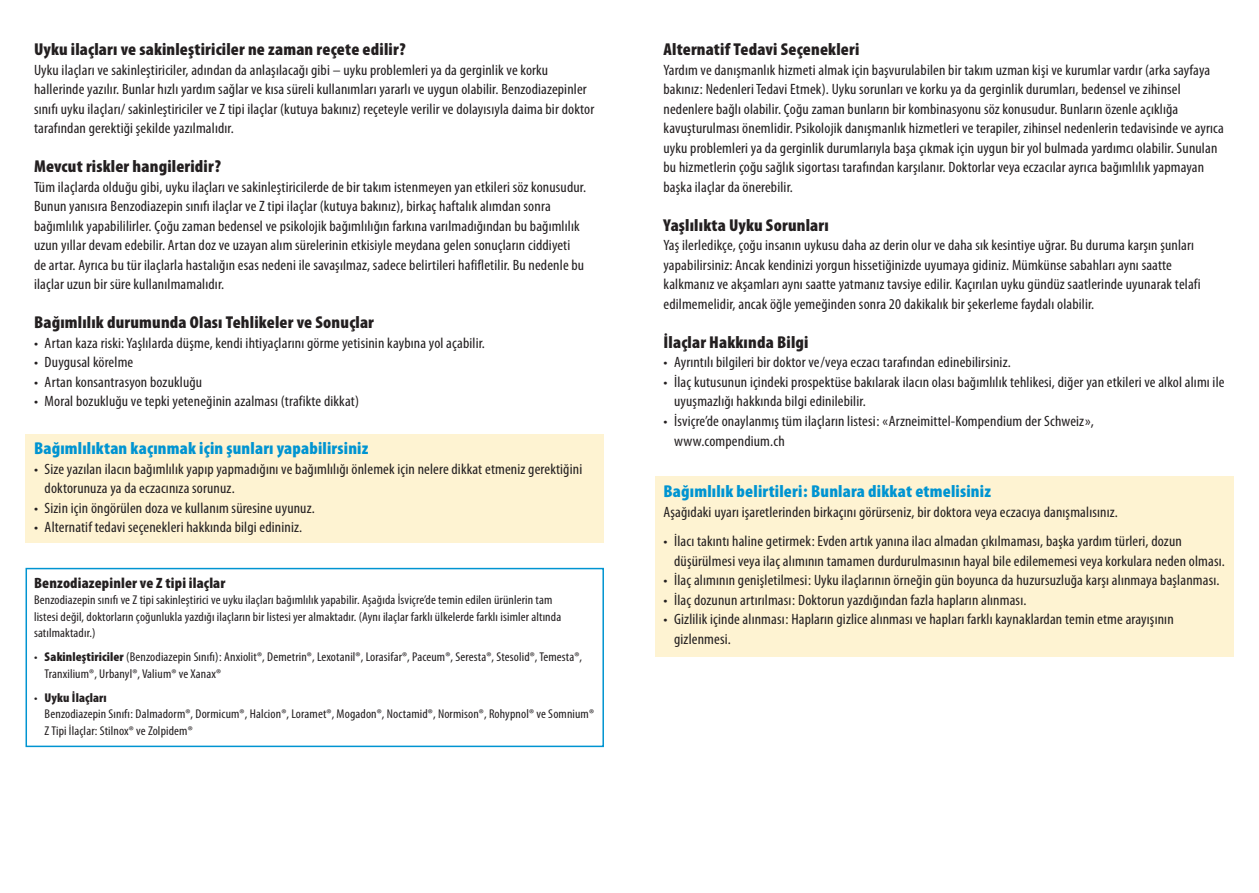
<style>
.page{position:relative;width:1259px;height:893px;background:#fff}
.page>*{position:absolute;margin:0;border:0;box-sizing:border-box;transform-origin:0 0}
.t1{font:900 condensed 17.25px "Myriad Pro";letter-spacing:.01em;color:#231f20;scale:1.05 1}
.t2{font:900 condensed 17.25px "Myriad Pro";letter-spacing:.01em;color:#0094d1;scale:1.05 1}
.t3{font:condensed 15px/19.5px "Myriad Pro";letter-spacing:.01em;color:#231f20;scale:1.05 1}
.t4{font:900 condensed 15px "Myriad Pro";letter-spacing:.01em;color:#231f20;scale:1.05 1}
.t5{font:condensed 12.75px/16.5px "Myriad Pro";letter-spacing:.01em;color:#231f20;scale:1.05 1}
.s1{font-weight:900}
</style>
<div class="page">
<div style="left:26px;top:434px;width:578px;height:108px;background:#fef3d2"></div>
<div style="left:26px;top:568px;width:578px;height:179px;border:2px solid #0094d1"></div>
<div style="left:655px;top:476px;width:578px;height:181px;background:#fef3d2"></div>
<p class="t1" style="left:34px;top:40px;width:356px">Uyku ilaçları ve sakinleştiriciler ne zaman reçete edilir?</p>
<p class="t3" style="left:34px;top:61px;width:535px">Uyku ilaçları ve sakinleştiriciler, adından da anlaşılacağı gibi – uyku problemleri ya da gerginlik ve korku hallerinde yazılır. Bunlar hızlı yardım sağlar ve kısa süreli kullanımları yararlı ve uygun olabilir. Benzodiazepinler sınıfı uyku ilaçları/ sakinleştiriciler ve Z tipi ilaçlar (kutuya bakınız) reçeteyle verilir ve dolayısıyla daima bir doktor tarafından gerektiği şekilde yazılmalıdır.</p>
<p class="t1" style="left:34px;top:157px;width:180px">Mevcut riskler hangileridir?</p>
<p class="t3" style="left:34px;top:178px;width:527px">Tüm ilaçlarda olduğu gibi, uyku ilaçları ve sakinleştiricilerde de bir takım istenmeyen yan etkileri söz konusudur.<br>Bunun yanısıra Benzodiazepin sınıfı ilaçlar ve Z tipi ilaçlar (kutuya bakınız), birkaç haftalık alımdan sonra bağımlılık yapabililirler. Çoğu zaman bedensel ve psikolojik bağımlılığın farkına varılmadığından bu bağımlılık uzun yıllar devam edebilir. Artan doz ve uzayan alım sürelerinin etkisiyle meydana gelen sonuçların ciddiyeti de artar. Ayrıca bu tür ilaçlarla hastalığın esas nedeni ile savaşılmaz, sadece belirtileri hafifletilir. Bu nedenle bu ilaçlar uzun bir süre kullanılmamalıdır.</p>
<p class="t1" style="left:34px;top:313px;width:325px">Bağımlılık durumunda Olası Tehlikeler ve Sonuçlar</p>
<p class="t3" style="left:34px;top:334px;width:431px">• Artan kaza riski: Yaşlılarda düşme, kendi ihtiyaçlarını görme yetisinin kaybına yol açabilir.</p>
<p class="t3" style="left:34px;top:353px;width:96px">• Duygusal körelme</p>
<p class="t3" style="left:34px;top:373px;width:162px">• Artan konsantrasyon bozukluğu</p>
<p class="t3" style="left:34px;top:392px;width:311px">• Moral bozukluğu ve tepki yeteneğinin azalması (trafikte dikkat)</p>
<p class="t2" style="left:34px;top:439px;width:320px">Bağımlılıktan kaçınmak için şunları yapabilirsiniz</p>
<p class="t3" style="left:45px;top:460px;width:513px;text-indent:-11px">• Size yazılan ilacın bağımlılık yapıp yapmadığını ve bağımlılığı önlemek için nelere dikkat etmeniz gerektiğini doktorunuza ya da eczacınıza sorunuz.</p>
<p class="t3" style="left:34px;top:499px;width:269px">• Sizin için öngörülen doza ve kullanım süresine uyunuz.</p>
<p class="t3" style="left:34px;top:518px;width:257px">• Alternatif tedavi seçenekleri hakkında bilgi edininiz.</p>
<p class="t4" style="left:34px;top:574px;width:184px">Benzodiazepinler ve Z tipi ilaçlar</p>
<p class="t5" style="left:34px;top:592px;width:503px">Benzodiazepin sınıfı ve Z tipi sakinleştirici ve uyku ilaçları bağımlılık yapabilir. Aşağıda İsviçre’de temin edilen ürünlerin tam listesi değil, doktorların çoğunlukla yazdığı ilaçların bir listesi yer almaktadır. (Aynı ilaçlar farklı ülkelerde farklı isimler altında satılmaktadır.)</p>
<p class="t5" style="left:45px;top:649px;width:513px;text-indent:-11px">• <span class="s1">Sakinleştiriciler</span> (Benzodiazepin Sınıfı): Anxiolit®, Demetrin®, Lexotanil®, Lorasifar®, Paceum®, Seresta®, Stesolid®, Temesta®,<br>Tranxilium®, Urbanyl®, Valium® ve Xanax®</p>
<p class="t5" style="left:45px;top:690px;width:525px;text-indent:-11px">• <span class="s1">Uyku İlaçları<br></span>Benzodiazepin Sınıfı: Dalmadorm®, Dormicum®, Halcion®, Loramet®, Mogadon®, Noctamid®, Normison®, Rohypnol® ve Somnium®<br>Z Tipi İlaçlar: Stilnox® ve Zolpidem®</p>
<p class="t1" style="left:663px;top:40px;width:188px">Alternatif Tedavi Seçenekleri</p>
<p class="t3" style="left:663px;top:61px;width:535px">Yardım ve danışmanlık hizmeti almak için başvurulabilen bir takım uzman kişi ve kurumlar vardır (arka sayfaya bakınız: Nedenleri Tedavi Etmek). Uyku sorunları ve korku ya da gerginlik durumları, bedensel ve zihinsel nedenlere bağlı olabilir. Çoğu zaman bunların bir kombinasyonu söz konusudur. Bunların özenle açıklığa kavuşturulması önemlidir. Psikolojik danışmanlık hizmetleri ve terapiler, zihinsel nedenlerin tedavisinde ve ayrıca uyku problemleri ya da gerginlik durumlarıyla başa çıkmak için uygun bir yol bulmada yardımcı olabilir. Sunulan bu hizmetlerin çoğu sağlık sigortası tarafından karşılanır. Doktorlar veya eczacılar ayrıca bağımlılık yapmayan başka ilaçlar da önerebilir.</p>
<p class="t1" style="left:663px;top:216px;width:159px">Yaşlılıkta Uyku Sorunları</p>
<p class="t3" style="left:663px;top:236px;width:513px">Yaş ilerledikçe, çoğu insanın uykusu daha az derin olur ve daha sık kesintiye uğrar. Bu duruma karşın şunları yapabilirsiniz: Ancak kendinizi yorgun hissetiğinizde uyumaya gidiniz. Mümkünse sabahları aynı saatte kalkmanız ve akşamları aynı saatte yatmanız tavsiye edilir. Kaçırılan uyku gündüz saatlerinde uyunarak telafi edilmemelidir, ancak öğle yemeğinden sonra 20 dakikalık bir şekerleme faydalı olabilir.</p>
<p class="t1" style="left:663px;top:333px;width:140px">İlaçlar Hakkında Bilgi</p>
<p class="t3" style="left:663px;top:353px;width:332px">• Ayrıntılı bilgileri bir doktor ve/veya eczacı tarafından edinebilirsiniz.</p>
<p class="t3" style="left:674px;top:373px;width:526px;text-indent:-11px">• İlaç kutusunun içindeki prospektüse bakılarak ilacın olası bağımlılık tehlikesi, diğer yan etkileri ve alkol alımı ile uyuşmazlığı hakkında bilgi edinilebilir.</p>
<p class="t3" style="left:674px;top:412px;width:401px;text-indent:-11px">• İsviçre’de onaylanmış tüm ilaçların listesi: «Arzneimittel-Kompendium der Schweiz», www.compendium.ch</p>
<p class="t2" style="left:663px;top:482px;width:313px">Bağımlılık belirtileri: Bunlara dikkat etmelisiniz</p>
<p class="t3" style="left:663px;top:502px;width:434px">Aşağıdaki uyarı işaretlerinden birkaçını görürseniz, bir doktora veya eczacıya danışmalısınız.</p>
<p class="t3" style="left:674px;top:532px;width:526px;text-indent:-11px">• İlacı takıntı haline getirmek: Evden artık yanına ilacı almadan çıkılmaması, başka yardım türleri, dozun düşürülmesi veya ilaç alımının tamamen durdurulmasının hayal bile edilememesi veya korkulara neden olması.</p>
<p class="t3" style="left:663px;top:571px;width:531px">• İlaç alımının genişletilmesi: Uyku ilaçlarının örneğin gün boyunca da huzursuzluğa karşı alınmaya başlanması.</p>
<p class="t3" style="left:663px;top:590px;width:347px">• İlaç dozunun artırılması: Doktorun yazdığından fazla hapların alınması.</p>
<p class="t3" style="left:674px;top:610px;width:477px;text-indent:-11px">• Gizlilik içinde alınması: Hapların gizlice alınması ve hapları farklı kaynaklardan temin etme arayışının gizlenmesi.</p>
</div>
